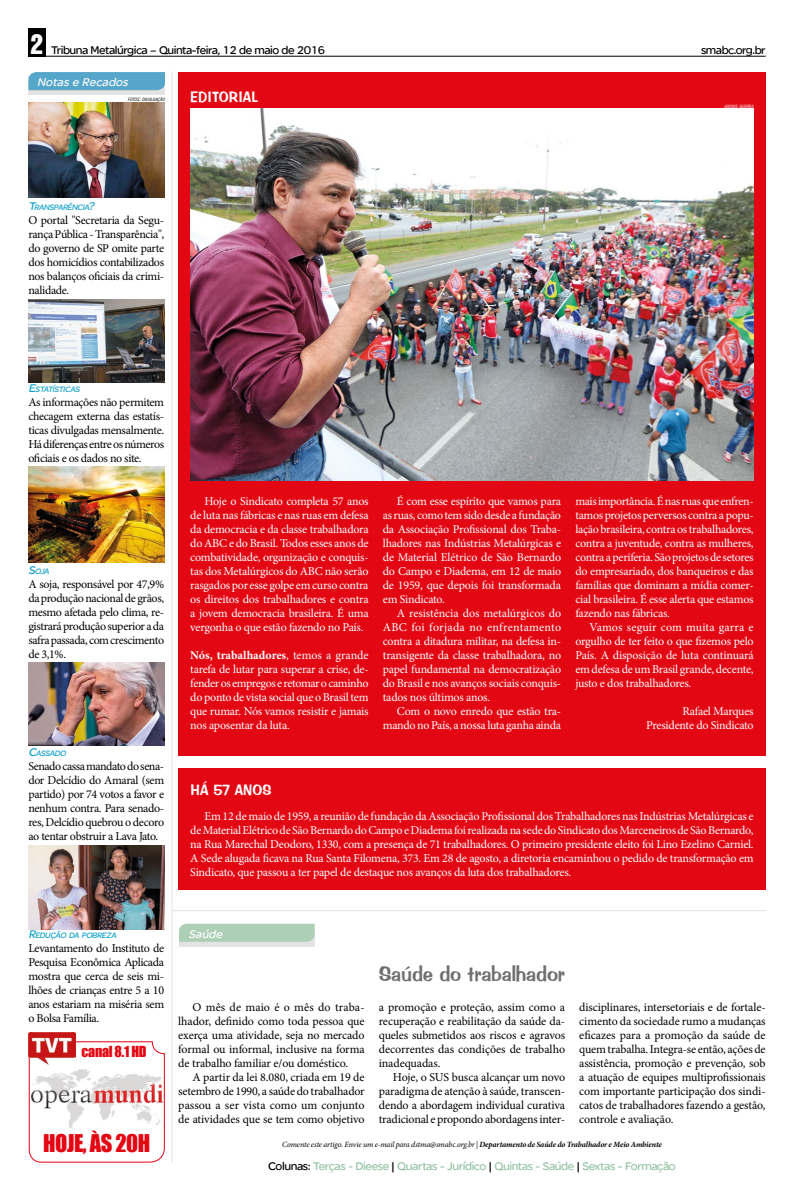
<style>
.page{position:relative;width:794px;height:1191px;background:#fff}
.page>*{position:absolute;margin:0;border:0;box-sizing:border-box;transform-origin:0 0}
.t1{font:22.4px "Impact";letter-spacing:-.02em;color:#e30613}
.t2{font:21px "Impress BT";color:#706f6f}
.t3{font:15px "Impress BT";color:#fff}
.t4{font:14px "Impact";color:#e30613}
.t5{font:12px/14px "Minion Pro";letter-spacing:-.02em;color:#fff;text-align:justify}
.t6{font:12px/14px "Minion Pro";letter-spacing:-.025em;color:#000;text-align:justify}
.t7{font:12px "SE Optimist Semi";letter-spacing:-.035em;color:#95c3a4}
.t8{font:12px "SE Optimist Semi";letter-spacing:-.04em;color:#000}
.t9{font:italic 12px "SE Optimist Semi";color:#fff}
.t10{font:italic 8.4px "SE Optimist Semi";color:#10a0cb}
.t11{font:italic 8px "Minion Pro";letter-spacing:-.015em;color:#000}
.t12{font:italic condensed 4.4px "Swiss 721 BT";color:#000}
.t13{font:italic condensed 4.4px "Swiss 721 BT";color:#fff}
.s1{font-family:"Helvetica Inserat";font-size:25px;color:#fff}
.s2{font-size:6.2px}
.s3{font-size:12px}
.s4{font-weight:700}
.s5{color:#000}
</style>
<div class="page">
<div style="left:178px;top:768px;width:587px;height:122px;background:#e30613"></div>
<div style="left:178px;top:72px;width:587px;height:683px;background:#e30613"></div>
<svg style="left:28px;top:1040px;width:137px;height:123px"></svg>
<img style="left:29px;top:1032px;width:46px;height:32px">
<img style="left:32px;top:1069px;width:130px;height:58px">
<div style="left:28px;top:28px;width:17px;height:29px;background:#000"></div>
<hr style="left:28px;top:56px;width:737px;height:1px;background:#000">
<hr style="left:171px;top:71px;width:1px;height:1091px;background:#e3e3e3">
<svg style="left:28px;top:90px;width:137px;height:5px"></svg>
<svg style="left:28px;top:72px;width:137px;height:18px;background:#57a7c9"></svg>
<img style="left:28px;top:299px;width:136px;height:84px">
<img style="left:28px;top:467px;width:136px;height:95px">
<img style="left:28px;top:662px;width:136px;height:83px">
<img style="left:28px;top:845px;width:136px;height:84px">
<img style="left:28px;top:102px;width:136px;height:96px">
<hr style="left:172px;top:910px;width:593px;height:1px;background:#e3e3e3">
<div style="left:179px;top:928px;width:135px;height:18px;background:linear-gradient(to right,#e3e3e3,#e3e3e3)"></div>
<div style="left:179px;top:923px;width:135px;height:18px;background:#adcfb6"></div>
<img style="left:190px;top:109px;width:563px;height:371px">
<p class="t8" style="left:31px;top:43px;width:296px"><span class="s1">2</span> Tribuna Metalúrgica – Quinta-feira, 12 de maio de 2016</p>
<p class="t8" style="left:701px;top:43px;width:66px">smabc.org.br</p>
<p class="t9" style="left:37px;top:75px;width:95px">Notas e Recados</p>
<p class="t12" style="left:128px;top:96px;width:38px">FOTOS<span class="s2">:</span> DIVULGAÇÃO</p>
<p class="t3" style="left:190px;top:87px;width:69px">Editorial</p>
<p class="t13" style="left:724px;top:104px;width:31px">ADONIS GUERRA</p>
<p class="t10" style="left:28px;top:202px;width:70px"><span class="s3">T</span>RANSPARÊNCIA<span class="s3">?</span></p>
<p class="t6" style="left:28px;top:213px;width:137px">O portal "Secretaria da Segu&shy;rança Pública - Transparência", do governo de SP omite parte dos homicídios contabilizados nos balanços oficiais da crimi&shy;nalidade.</p>
<p class="t10" style="left:28px;top:384px;width:54px"><span class="s3">E</span>STATÍSTICAS</p>
<p class="t6" style="left:28px;top:395px;width:137px">As informações não permitem checagem externa das estatís&shy;ticas divulgadas mensalmente.<br>Há diferenças entre os números oficiais e os dados no site.</p>
<p class="t10" style="left:28px;top:566px;width:24px"><span class="s3">S</span>OJA</p>
<p class="t6" style="left:28px;top:577px;width:137px">A soja, responsável por 47,9% da produção nacional de grãos, mesmo afetada pelo clima, re&shy;gistrará produção superior a da safra passada, com crescimento de 3,1%.</p>
<p class="t10" style="left:28px;top:748px;width:41px"><span class="s3">C</span>ASSADO</p>
<p class="t6" style="left:28px;top:759px;width:137px">Senado cassa mandato do sena&shy;dor Delcídio do Amaral (sem partido) por 74 votos a favor e nenhum contra. Para senado&shy;res, Delcídio quebrou o decoro ao tentar obstruir a Lava Jato.</p>
<p class="t5" style="left:190px;top:494px;width:180px;text-indent:14px">Hoje o Sindicato completa 57 anos de luta nas fábricas e nas ruas em defesa da democracia e da classe trabalhadora do ABC e do Brasil. Todos esses anos de combatividade, organização e conquis&shy;tas dos Metalúrgicos do ABC não serão rasgados por esse golpe em curso contra os direitos dos trabalhadores e contra a jovem democracia brasileira. É uma vergonha o que estão fazendo no País.</p>
<p class="t5" style="left:190px;top:648px;width:180px"><span class="s4">Nós, trabalhadores</span>, temos a grande tarefa de lutar para superar a crise, de&shy;fender os empregos e retomar o caminho do ponto de vista social que o Brasil tem que rumar. Nós vamos resistir e jamais nos aposentar da luta.</p>
<p class="t5" style="left:383px;top:494px;width:180px;text-indent:14px">É com esse espírito que vamos para as ruas, como tem sido desde a fundação da Associação Profissional dos Traba&shy;lhadores nas Indústrias Metalúrgicas e de Material Elétrico de São Bernardo do Campo e Diadema, em 12 de maio de 1959, que depois foi transformada em Sindicato.</p>
<p class="t5" style="left:383px;top:606px;width:180px;text-indent:14px">A resistência dos metalúrgicos do ABC foi forjada no enfrentamento contra a ditadura militar, na defesa in&shy;transigente da classe trabalhadora, no papel fundamental na democratização do Brasil e nos avanços sociais conquis&shy;tados nos últimos anos.</p>
<p class="t5" style="left:383px;top:704px;width:180px;text-align:right">Com o novo enredo que estão tra&shy;mando no País, a nossa luta ganha ainda</p>
<p class="t5" style="left:575px;top:494px;width:180px">mais importância. É nas ruas que enfren&shy;tamos projetos perversos contra a popu&shy;lação brasileira, contra os trabalhadores, contra a juventude, contra as mulheres, contra a periferia. São projetos de setores do empresariado, dos banqueiros e das famílias que dominam a mídia comer&shy;cial brasileira. É esse alerta que estamos fazendo nas fábricas.</p>
<p class="t5" style="left:575px;top:620px;width:180px;text-indent:14px">Vamos seguir com muita garra e orgulho de ter feito o que fizemos pelo País. A disposição de luta continuará em defesa de um Brasil grande, decente, justo e dos trabalhadores.</p>
<p class="t5" style="left:646px;top:704px;width:109px;text-align:right">Rafael Marques<br>Presidente do Sindicato</p>
<p class="t3" style="left:191px;top:780px;width:80px">Há 57 anos</p>
<p class="t5" style="left:190px;top:809px;width:565px;text-indent:14px">Em 12 de maio de 1959, a reunião de fundação da Associação Profissional dos Trabalhadores nas Indústrias Metalúrgicas e de Material Elétrico de São Bernardo do Campo e Diadema foi realizada na sede do Sindicato dos Marceneiros de São Bernardo, na Rua Marechal Deodoro, 1330, com a presença de 71 trabalhadores. O primeiro presidente eleito foi Lino Ezelino Carniel.<br>A Sede alugada ficava na Rua Santa Filomena, 373. Em 28 de agosto, a diretoria encaminhou o pedido de transformação em Sindicato, que passou a ter papel de destaque nos avanços da luta dos trabalhadores.</p>
<p class="t10" style="left:28px;top:930px;width:91px"><span class="s3">R</span>EDUÇÃO DA POBREZA</p>
<p class="t6" style="left:28px;top:941px;width:137px">Levantamento do Instituto de Pesquisa Econômica Aplicada mostra que cerca de seis mi&shy;lhões de crianças entre 5 a 10 anos estariam na miséria sem o Bolsa Família.</p>
<p class="t4" style="left:82px;top:1040px;width:66px">canal 8.1 hd</p>
<h1 class="t1" style="left:43px;top:1125px;width:108px">HOJE, ÀS 20H</h1>
<p class="t9" style="left:188px;top:927px;width:38px">Saúde</p>
<p class="t6" style="left:178px;top:1000px;width:188px;text-indent:14px">O mês de maio é o mês do traba&shy;lhador, definido como toda pessoa que exerça uma atividade, seja no mercado formal ou informal, inclusive na forma de trabalho familiar e/ou doméstico.</p>
<p class="t6" style="left:178px;top:1070px;width:188px;text-indent:14px">A partir da lei 8.080, criada em 19 de setembro de 1990, a saúde do trabalhador passou a ser vista como um conjunto de atividades que se tem como objetivo</p>
<h2 class="t2" style="left:379px;top:961px;width:187px">Saúde do trabalhador</h2>
<p class="t6" style="left:379px;top:1000px;width:188px">a promoção e proteção, assim como a recuperação e reabilitação da saúde da&shy;queles submetidos aos riscos e agravos decorrentes das condições de trabalho inadequadas.</p>
<p class="t6" style="left:379px;top:1070px;width:188px;text-indent:14px">Hoje, o SUS busca alcançar um novo paradigma de atenção à saúde, transcen&shy;dendo a abordagem individual curativa tradicional e propondo abordagens inter-</p>
<p class="t6" style="left:579px;top:1000px;width:188px">disciplinares, intersetoriais e de fortale&shy;cimento da sociedade rumo a mudanças eficazes para a promoção da saúde de quem trabalha. Integra-se então, ações de assistência, promoção e prevenção, sob a atuação de equipes multiprofissionais com importante participação dos sindi&shy;catos de trabalhadores fazendo a gestão, controle e avaliação.</p>
<p class="t11" style="left:282px;top:1139px;width:381px">Comente este artigo. Envie um e-mail para dstma@smabc.org.br | <span class="s4">Departamento de Saúde do Trabalhador e Meio Ambiente</span></p>
<p class="t7" style="left:268px;top:1159px;width:409px"><span class="s5">Colunas:</span> Terças - Dieese <span class="s5">|</span> Quartas - Jurídico <span class="s5">|</span> Quintas - Saúde <span class="s5">|</span> Sextas - Formação</p>
</div>
